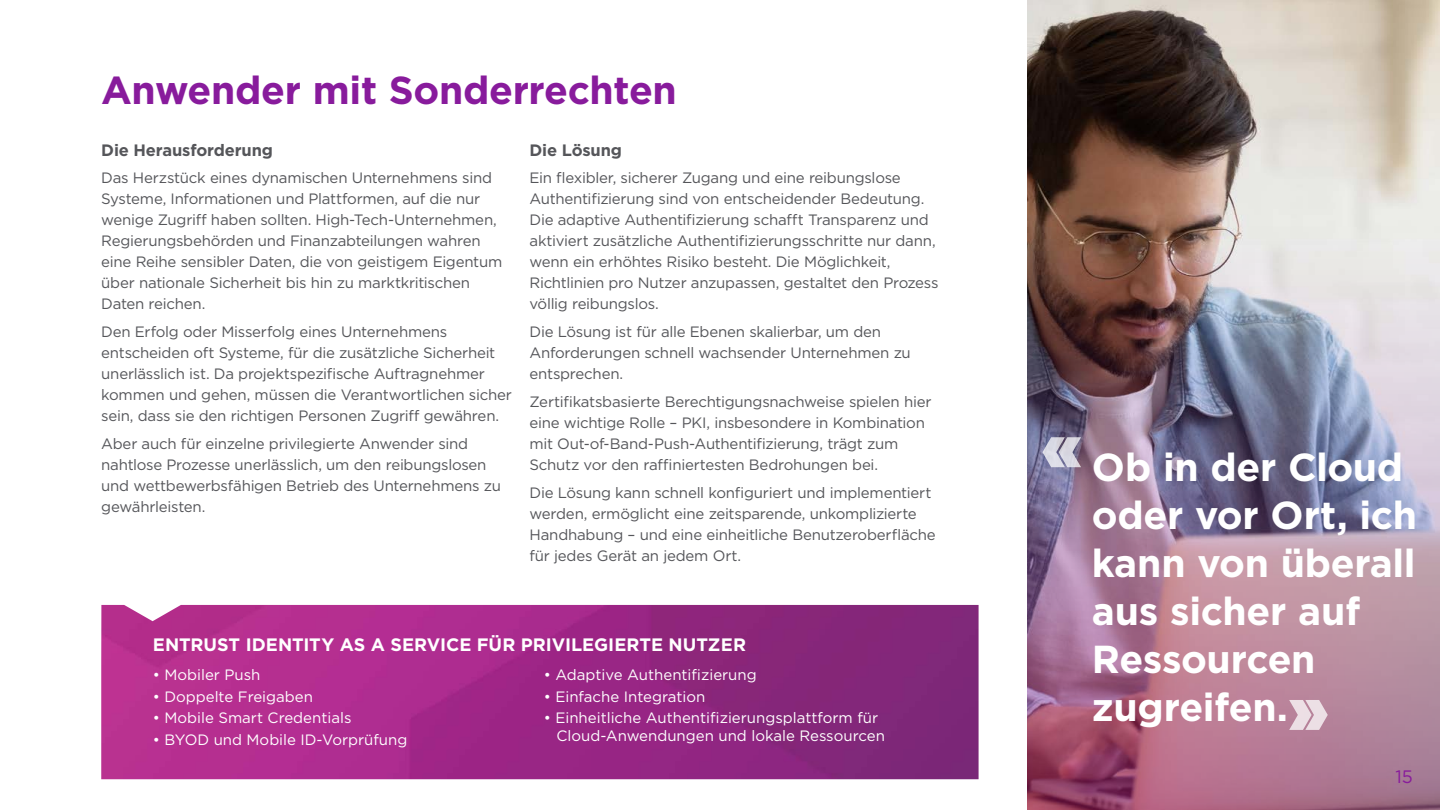
<style>
.page{position:relative;width:1440px;height:810px;background:#fff}
.page>*{position:absolute;margin:0;border:0;box-sizing:border-box;transform-origin:0 0}
.t1{font:700 39px/48px "Gotham";letter-spacing:-.01em;color:#fff}
.t2{font:700 39px "Gotham";letter-spacing:-.01em;color:#881b9c}
.t3{font:700 18px "Gotham";color:#fff}
.t4{font:18px "Gotham";color:#881b9c}
.t5{font:700 16.5px "Gotham";letter-spacing:-.01em;color:#55565a}
.t6{font:15px/21px "Gotham";letter-spacing:-.015em;color:#55565a}
.t7{font:15px/18px "Gotham";color:#fff}
</style>
<div class="page">
<img style="left:1028px;top:0;width:412px;height:238px">
<img style="left:1028px;top:238px;width:412px;height:572px">
<img style="left:101px;top:605px;width:878px;height:174px">
<svg style="left:1289px;top:700px;width:39px;height:30px"></svg>
<svg style="left:1043px;top:437px;width:38px;height:30px"></svg>
<h1 class="t2" style="left:101px;top:65px;width:577px">Anwender mit Sonderrechten</h1>
<p class="t5" style="left:101px;top:139px;width:173px">Die Herausforderung</p>
<p class="t6" style="left:101px;top:167px;width:403px">Das Herzstück eines dynamischen Unternehmens sind Systeme, Informationen und Plattformen, auf die nur wenige Zugriff haben sollten. High-Tech-Unternehmen, Regierungsbehörden und Finanzabteilungen wahren eine Reihe sensibler Daten, die von geistigem Eigentum über nationale Sicherheit bis hin zu marktkritischen Daten reichen.</p>
<p class="t6" style="left:101px;top:321px;width:412px">Den Erfolg oder Misserfolg eines Unternehmens entscheiden oft Systeme, für die zusätzliche Sicherheit unerlässlich ist. Da projektspezifische Auftragnehmer kommen und gehen, müssen die Verantwortlichen sicher sein, dass sie den richtigen Personen Zugriff gewähren.</p>
<p class="t6" style="left:101px;top:433px;width:401px">Aber auch für einzelne privilegierte Anwender sind nahtlose Prozesse unerlässlich, um den reibungslosen und wettbewerbsfähigen Betrieb des Unternehmens zu gewährleisten.</p>
<p class="t5" style="left:530px;top:139px;width:94px">Die Lösung</p>
<p class="t6" style="left:530px;top:167px;width:411px">Ein flexibler, sicherer Zugang und eine reibungslose Authentifizierung sind von entscheidender Bedeutung.<br>Die adaptive Authentifizierung schafft Transparenz und aktiviert zusätzliche Authentifizierungsschritte nur dann, wenn ein erhöhtes Risiko besteht. Die Möglichkeit, Richtlinien pro Nutzer anzupassen, gestaltet den Prozess völlig reibungslos.</p>
<p class="t6" style="left:530px;top:321px;width:383px">Die Lösung ist für alle Ebenen skalierbar, um den<br>Anforderungen schnell wachsender Unternehmen zu entsprechen.</p>
<p class="t6" style="left:530px;top:391px;width:404px">Zertifikatsbasierte Berechtigungsnachweise spielen hier eine wichtige Rolle – PKI, insbesondere in Kombination mit Out-of-Band-Push-Authentifizierung, trägt zum Schutz vor den raffiniertesten Bedrohungen bei.</p>
<p class="t6" style="left:530px;top:482px;width:408px">Die Lösung kann schnell konfiguriert und implementiert werden, ermöglicht eine zeitsparende, unkomplizierte Handhabung – und eine einheitliche Benutzeroberfläche für jedes Gerät an jedem Ort.</p>
<p class="t3" style="left:153px;top:633px;width:595px">ENTRUST IDENTITY AS A SERVICE FÜR PRIVILEGIERTE NUTZER</p>
<p class="t7" style="left:153px;top:665px;width:109px">• Mobiler Push</p>
<p class="t7" style="left:153px;top:687px;width:162px">• Doppelte Freigaben</p>
<p class="t7" style="left:153px;top:709px;width:200px">• Mobile Smart Credentials</p>
<p class="t7" style="left:153px;top:730px;width:256px">• BYOD und Mobile ID-Vorprüfung</p>
<p class="t7" style="left:544px;top:665px;width:214px">• Adaptive Authentifizierung</p>
<p class="t7" style="left:544px;top:687px;width:163px">• Einfache Integration</p>
<p class="t7" style="left:556px;top:709px;width:330px;text-indent:-13px">• Einheitliche Authentifizierungsplattform für<br>Cloud-Anwendungen und lokale Ressourcen</p>
<h1 class="t1" style="left:1092px;top:443px;width:327px">Ob in der Cloud oder vor Ort, ich kann von überall aus sicher auf<br>Ressourcen zugreifen.</h1>
<p class="t4" style="left:1396px;top:765px;width:19px">15</p>
</div>
